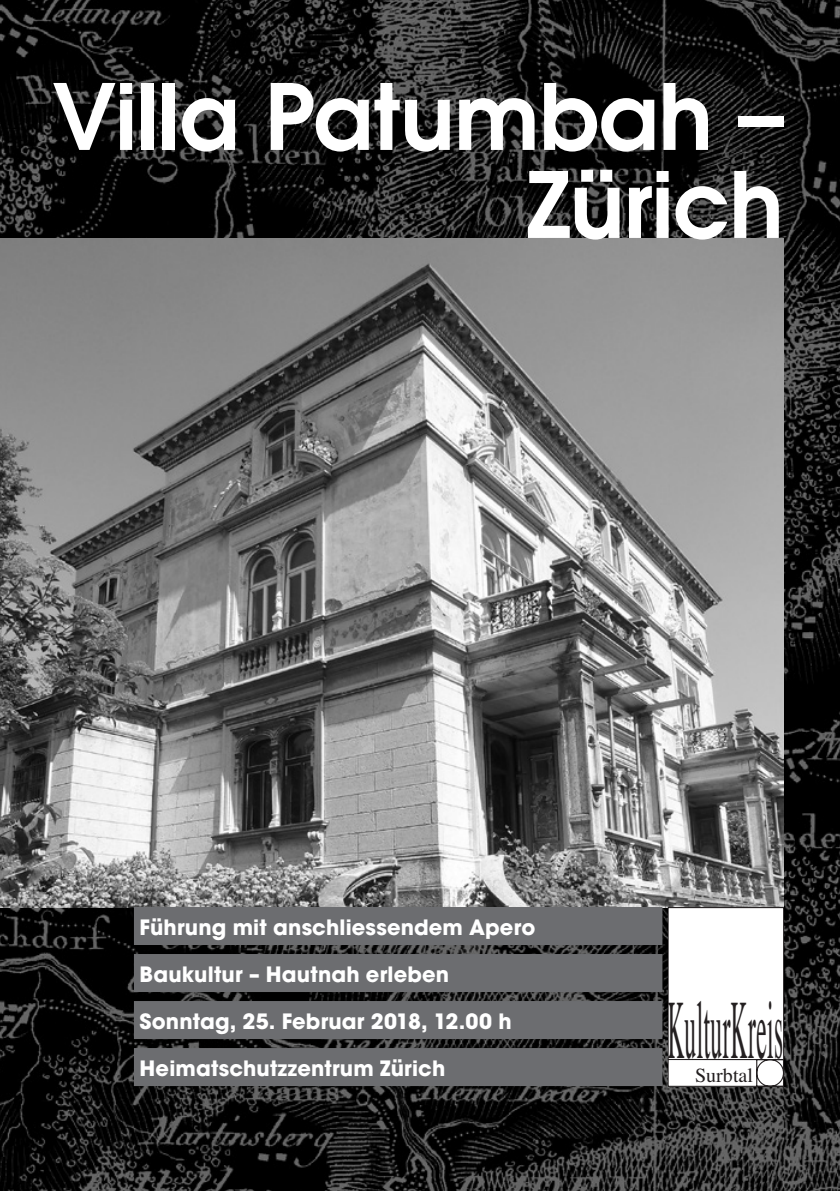
<style>
.page{position:relative;width:840px;height:1191px;background:#fff}
.page>*{position:absolute;margin:0;border:0;box-sizing:border-box;transform-origin:0 0}
.t1{font:600 90.6px "Avant Garde";letter-spacing:-.005em;color:#fff}
.t2{font:83.4px "Times";letter-spacing:.02em;color:#231f20;scale:.28 1}
.Text_Veranstaltung{font:700 21px "Avant Garde";letter-spacing:.005em;color:#fff}
.t3{font:20px "Times";color:#231f20}
</style>
<div class="page">
<img style="left:0;top:0;width:839px;height:1191px">
<img style="left:0;top:238px;width:782px;height:669px">
<svg style="left:667px;top:907px;width:116px;height:179px"></svg>
<div style="left:134px;top:907px;width:528px;height:38px;background:#6c6d70"></div>
<div style="left:134px;top:954px;width:528px;height:38px;background:#6c6d70"></div>
<div style="left:134px;top:1001px;width:528px;height:38px;background:#6c6d70"></div>
<div style="left:134px;top:1048px;width:528px;height:38px;background:#6c6d70"></div>
<p class="t1" style="left:52px;top:57px;width:732px">Villa Patumbah –</p>
<p class="t1" style="left:526px;top:145px;width:259px">Zürich</p>
<p class="Text_Veranstaltung" style="left:139px;top:913px;width:397px">Führung mit anschliessendem Apero</p>
<p class="Text_Veranstaltung" style="left:139px;top:960px;width:311px">Baukultur – Hautnah erleben</p>
<p class="Text_Veranstaltung" style="left:139px;top:1007px;width:373px">Sonntag, 25. Februar 2018, 12.00 h</p>
<p class="Text_Veranstaltung" style="left:139px;top:1054px;width:307px">Heimatschutzzentrum Zürich</p>
<p class="t2" style="left:667px;top:977px;width:414px">KulturKreis</p>
<p class="t3" style="left:694px;top:1062px;width:59px">Surbtal</p>
</div>
